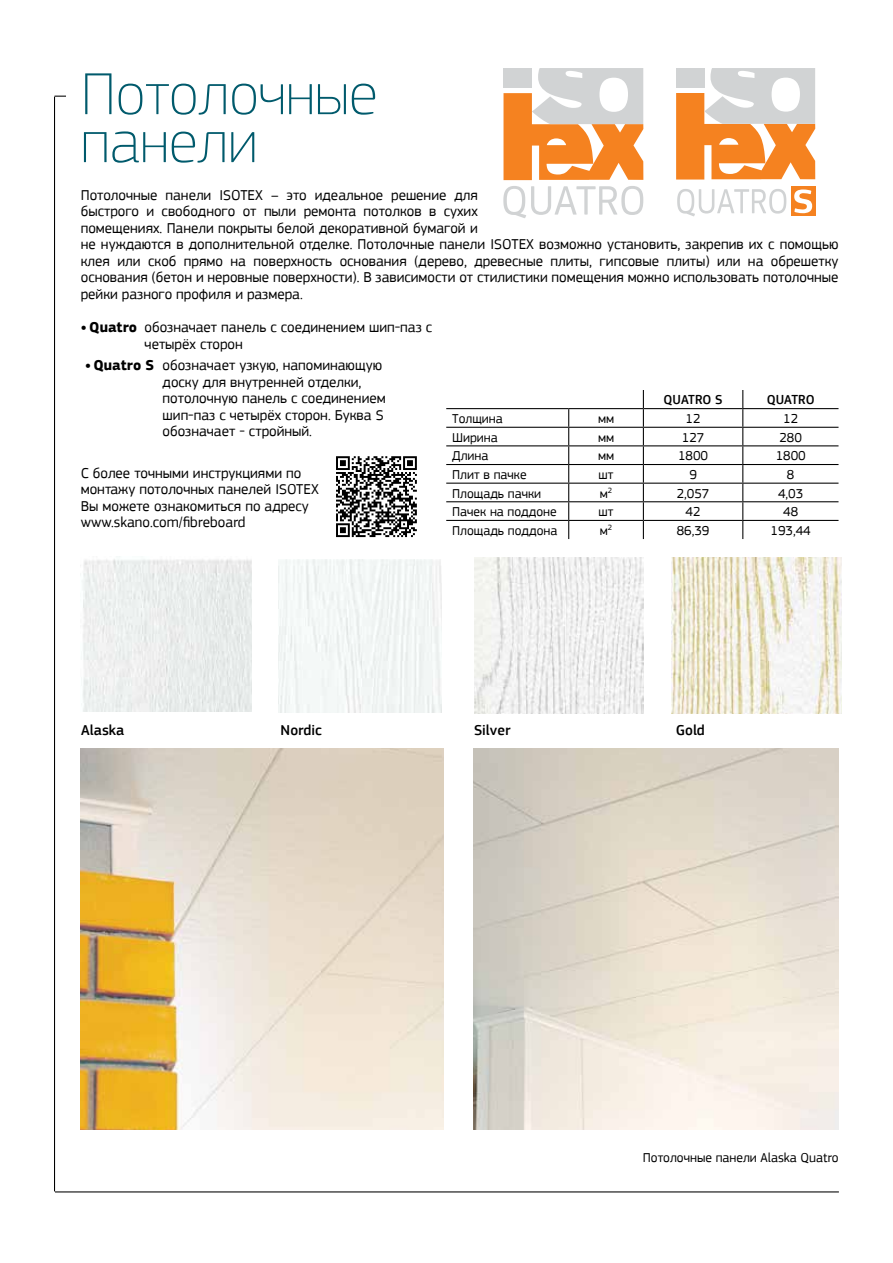
<style>
.page{position:relative;width:893px;height:1263px;background:#fff}
.page>*{position:absolute;margin:0;border:0;box-sizing:border-box;transform-origin:0 0}
.t1{font:100 61.5px/48px "PF Square Sans Pro";color:#005a6c}
.t2{font:15px/16.5px "PF Square Sans Pro";color:#000}
.t3{font:500 15px "PF Square Sans Pro";color:#000}
.t4{font:13.5px "PF Square Sans Pro";color:#000}
.t5{font:500 13.5px "PF Square Sans Pro";color:#000}
.s1{font-weight:700}
</style>
<div class="page">
<hr style="left:54px;top:97px;width:1px;height:1094px;background:#000">
<hr style="left:55px;top:1191px;width:784px;height:1px;background:#000">
<img style="left:81px;top:748px;width:363px;height:382px">
<img style="left:474px;top:748px;width:364px;height:382px">
<svg style="left:503px;top:68px;width:140px;height:112px"></svg>
<svg style="left:503px;top:186px;width:140px;height:32px"></svg>
<div style="left:791px;top:187px;width:24px;height:29px;background:#f58220"></div>
<svg style="left:676px;top:68px;width:139px;height:112px"></svg>
<svg style="left:677px;top:189px;width:109px;height:27px"></svg>
<svg style="left:794px;top:189px;width:18px;height:24px"></svg>
<hr style="left:446px;top:427px;width:123px;height:1px;background:#000">
<hr style="left:569px;top:427px;width:74px;height:1px;background:#000">
<hr style="left:643px;top:427px;width:100px;height:1px;background:#000">
<hr style="left:743px;top:427px;width:95px;height:1px;background:#000">
<hr style="left:446px;top:445px;width:123px;height:1px;background:#000">
<hr style="left:569px;top:445px;width:74px;height:1px;background:#000">
<hr style="left:643px;top:445px;width:100px;height:1px;background:#000">
<hr style="left:743px;top:445px;width:95px;height:1px;background:#000">
<hr style="left:446px;top:464px;width:123px;height:1px;background:#000">
<hr style="left:569px;top:464px;width:74px;height:1px;background:#000">
<hr style="left:643px;top:464px;width:100px;height:1px;background:#000">
<hr style="left:743px;top:464px;width:95px;height:1px;background:#000">
<hr style="left:446px;top:483px;width:123px;height:1px;background:#000">
<hr style="left:569px;top:483px;width:74px;height:1px;background:#000">
<hr style="left:643px;top:483px;width:100px;height:1px;background:#000">
<hr style="left:743px;top:483px;width:95px;height:1px;background:#000">
<hr style="left:446px;top:501px;width:123px;height:1px;background:#000">
<hr style="left:569px;top:501px;width:74px;height:1px;background:#000">
<hr style="left:643px;top:501px;width:100px;height:1px;background:#000">
<hr style="left:743px;top:501px;width:95px;height:1px;background:#000">
<hr style="left:446px;top:520px;width:123px;height:1px;background:#000">
<hr style="left:569px;top:520px;width:74px;height:1px;background:#000">
<svg style="left:568px;top:409px;width:1px;height:130px"></svg>
<hr style="left:643px;top:520px;width:100px;height:1px;background:#000">
<svg style="left:643px;top:390px;width:1px;height:149px"></svg>
<hr style="left:743px;top:520px;width:95px;height:1px;background:#000">
<hr style="left:643px;top:408px;width:100px;height:1px;background:#000">
<hr style="left:743px;top:408px;width:95px;height:1px;background:#000">
<svg style="left:742px;top:390px;width:1px;height:149px"></svg>
<hr style="left:446px;top:408px;width:123px;height:1px;background:#000">
<hr style="left:569px;top:408px;width:74px;height:1px;background:#000">
<svg style="left:336px;top:456px;width:81px;height:81px"></svg>
<img style="left:82px;top:556px;width:170px;height:155px">
<img style="left:474px;top:558px;width:169px;height:155px">
<img style="left:672px;top:558px;width:169px;height:155px">
<div style="left:279px;top:559px;width:163px;height:154px;background:#f3f7f6"></div>
<h1 class="t1" style="left:81px;top:69px;width:298px">Потолочные панели</h1>
<p class="t2" style="left:81px;top:187px;width:759px">Потолочные панели ISOTEX – это идеальное решение для<br>быстрого и свободного от пыли ремонта потолков в сухих<br>помещениях. Панели покрыты белой декоративной бумагой и<br>не нуждаются в дополнительной отделке. Потолочные панели ISOTEX возможно установить, закрепив их с помощью клея или скоб прямо на поверхность основания (дерево, древесные плиты, гипсовые плиты) или на обрешетку основания (бетон и неровные поверхности). В зависимости от стилистики помещения можно использовать потолочные рейки разного профиля и размера.</p>
<p class="t2" style="left:145px;top:319px;width:289px;text-indent:-64px"><span class="s1">• Quatro</span> обозначает панель с соединением шип-паз с четырёх сторон</p>
<p class="t2" style="left:163px;top:357px;width:225px;text-indent:-78px"><span class="s1">• Quatro S</span> обозначает узкую, напоминающую доску для внутренней отделки, потолочную панель с соединением шип-паз с четырёх сторон. Буква S обозначает - стройный.</p>
<p class="t5" style="left:664px;top:392px;width:61px">QUATRO S</p>
<p class="t5" style="left:767px;top:392px;width:49px">QUATRO</p>
<p class="t4" style="left:452px;top:411px;width:52px">Толщина</p>
<p class="t4" style="left:598px;top:411px;width:18px">мм</p>
<p class="t4" style="left:686px;top:411px;width:17px">12</p>
<p class="t4" style="left:783px;top:411px;width:17px">12</p>
<p class="t4" style="left:452px;top:429px;width:47px">Ширина</p>
<p class="t4" style="left:598px;top:429px;width:18px">мм</p>
<p class="t4" style="left:682px;top:429px;width:24px">127</p>
<p class="t4" style="left:779px;top:429px;width:24px">280</p>
<p class="t4" style="left:452px;top:448px;width:38px">Длина</p>
<p class="t4" style="left:598px;top:448px;width:18px">мм</p>
<p class="t4" style="left:678px;top:448px;width:32px">1800</p>
<p class="t4" style="left:776px;top:448px;width:32px">1800</p>
<p class="t4" style="left:452px;top:467px;width:76px">Плит в пачке</p>
<p class="t4" style="left:599px;top:467px;width:16px">шт</p>
<p class="t4" style="left:689px;top:467px;width:9px">9</p>
<p class="t4" style="left:787px;top:467px;width:9px">8</p>
<p class="t4" style="left:452px;top:485px;width:90px">Площадь пачки</p>
<p class="t4" style="left:600px;top:485px;width:14px">м<sup>2</sup></p>
<p class="t4" style="left:677px;top:485px;width:34px">2,057</p>
<p class="t4" style="left:778px;top:485px;width:27px">4,03</p>
<p class="t4" style="left:452px;top:504px;width:106px">Пачек на поддоне</p>
<p class="t4" style="left:599px;top:504px;width:16px">шт</p>
<p class="t4" style="left:686px;top:504px;width:17px">42</p>
<p class="t4" style="left:783px;top:504px;width:17px">48</p>
<p class="t4" style="left:452px;top:522px;width:107px">Площадь поддона</p>
<p class="t4" style="left:600px;top:522px;width:14px">м<sup>2</sup></p>
<p class="t4" style="left:677px;top:522px;width:34px">86,39</p>
<p class="t4" style="left:771px;top:522px;width:42px">193,44</p>
<p class="t2" style="left:81px;top:464px;width:240px">С более точными инструкциями по монтажу потолочных панелей ISOTEX<br>Вы можете ознакомиться по адресу www.skano.com/fibreboard</p>
<p class="t3" style="left:81px;top:721px;width:44px">Alaska</p>
<p class="t3" style="left:281px;top:721px;width:43px">Nordic</p>
<p class="t3" style="left:474px;top:721px;width:38px">Silver</p>
<p class="t3" style="left:676px;top:721px;width:31px">Gold</p>
<p class="t4" style="left:643px;top:1150px;width:197px">Потолочные панели Alaska Quatro</p>
</div>
